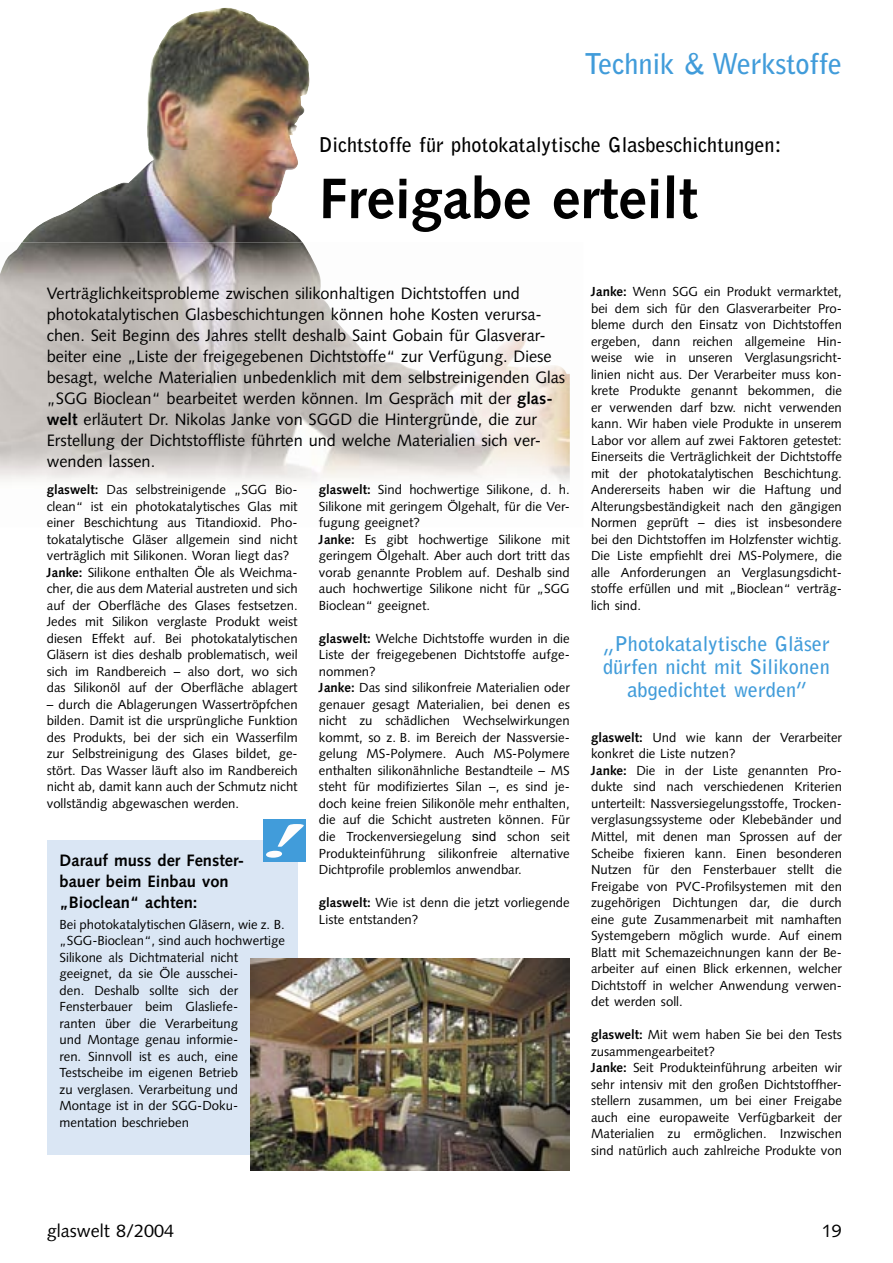
<style>
.page{position:relative;width:893px;height:1263px;background:#fff}
.page>*{position:absolute;margin:0;border:0;box-sizing:border-box;transform-origin:0 0}
.t1{font:700 57px "Syntax";color:#010101}
.t2{font:700 28.5px "Bell Gothic";letter-spacing:-.01em;color:#419cda}
.t3{font:700 20.25px/23.2px "Bell Gothic";color:#419cda;text-align:center}
.t4{font:700 20.25px "Bell Gothic";color:#010101}
.t5{font:18px "Syntax";color:#010101}
.t6{font:16.5px/21px "Syntax";color:#010101}
.t7{font:700 16.5px/21px "Syntax";color:#010101}
.t8{font:13.2px/16.5px "Syntax";color:#010101}
.s1{font-weight:700}
.s2{font-family:"Arial"}
</style>
<div class="page">
<img style="left:22px;top:196px;width:280px;height:46px">
<img style="left:93px;top:149px;width:205px;height:47px">
<img style="left:147px;top:8px;width:163px;height:141px">
<img style="left:0;top:242px;width:362px;height:239px">
<img style="left:362px;top:341px;width:208px;height:143px">
<img style="left:507px;top:331px;width:19px;height:10px">
<div style="left:47px;top:840px;width:251px;height:314px;background:#dae6f4"></div>
<div style="left:264px;top:819px;width:42px;height:43px;background:#419cda"></div>
<svg style="left:266px;top:824px;width:38px;height:34px"></svg>
<img style="left:251px;top:959px;width:319px;height:211px">
<h2 class="t2" style="left:584px;top:46px;width:259px">Technik &amp; Werkstoffe</h2>
<h3 class="t4" style="left:319px;top:133px;width:464px">Dichtstoffe für photokatalytische Glasbeschichtungen:</h3>
<h1 class="t1" style="left:319px;top:166px;width:380px">Freigabe erteilt</h1>
<p class="t6" style="left:47px;top:282px;width:520px">Verträglichkeitsprobleme zwischen silikonhaltigen Dichtstoffen und photokatalytischen Glasbeschichtungen können hohe Kosten verursa&shy;chen. Seit Beginn des Jahres stellt deshalb Saint Gobain für Glasverar&shy;beiter eine „Liste der freigegebenen Dichtstoffe“ zur Verfügung. Diese besagt, welche Materialien unbedenklich mit dem selbstreinigenden Glas „SGG Bioclean“ bearbeitet werden können. Im Gespräch mit der <span class="s1">glas&shy;welt</span> erläutert Dr. Nikolas Janke von SGGD die Hintergründe, die zur Erstellung der Dichtstoffliste führten und welche Materialien sich ver&shy;wenden lassen.</p>
<p class="t8" style="left:47px;top:482px;width:252px"><span class="s1">glaswelt:</span> Das selbstreinigende „SGG Bio&shy;clean“ ist ein photokatalytisches Glas mit einer Beschichtung aus Titandioxid. Pho&shy;tokatalytische Gläser allgemein sind nicht verträglich mit Silikonen. Woran liegt das?<br><span class="s1">Janke:</span> Silikone enthalten Öle als Weichma&shy;cher, die aus dem Material austreten und sich auf der Oberfläche des Glases festsetzen.<br>Jedes mit Silikon verglaste Produkt weist diesen Effekt auf. Bei photokatalytischen Gläsern ist dies deshalb problematisch, weil sich im Randbereich – also dort, wo sich das Silikonöl auf der Oberfläche ablagert</p>
<p class="t8" style="left:47px;top:696px;width:252px;text-align:justify">– durch die Ablagerungen Wassertröpfchen bilden. Damit ist die ursprüngliche Funktion des Produkts, bei der sich ein Wasserfilm zur Selbstreinigung des Glases bildet, ge&shy;stört. Das Wasser läuft also im Randbereich nicht ab, damit kann auch der Schmutz nicht vollständig abgewaschen werden.</p>
<p class="t8" style="left:319px;top:482px;width:252px"><span class="s1">glaswelt:</span> Sind hochwertige Silikone, d. h.<br>Silikone mit geringem Ölgehalt, für die Ver&shy;fugung geeignet?<br><span class="s1">Janke:</span> Es gibt hochwertige Silikone mit geringem Ölgehalt. Aber auch dort tritt das vorab genannte Problem auf. Deshalb sind auch hochwertige Silikone nicht für „SGG Bioclean“ geeignet.</p>
<p class="t8" style="left:319px;top:630px;width:252px"><span class="s1">glaswelt:</span> Welche Dichtstoffe wurden in die Liste der freigegebenen Dichtstoffe aufge&shy;nommen?<br><span class="s1">Janke:</span> Das sind silikonfreie Materialien oder genauer gesagt Materialien, bei denen es nicht zu schädlichen Wechselwirkungen kommt, so z. B. im Bereich der Nassversie&shy;gelung MS-Polymere. Auch MS-Polymere enthalten silikonähnliche Bestandteile – MS steht für modifiziertes Silan –, es sind je&shy;doch keine freien Silikonöle mehr enthalten, die auf die Schicht austreten können. Für die Trockenversiegelung <span class="s2">sind</span> schon seit Produkteinführung silikonfreie alternative Dichtprofile problemlos anwendbar.</p>
<p class="t8" style="left:319px;top:894px;width:252px"><span class="s1">glaswelt:</span> Wie ist denn die jetzt vorliegende<br>Liste entstanden?</p>
<p class="t7" style="left:60px;top:850px;width:186px">Darauf muss der Fenster - bauer beim Einbau von „Bioclean“ achten:</p>
<p class="t8" style="left:60px;top:916px;width:227px">Bei photokatalytischen Gläsern, wie z. B. „SGG-Bioclean“, sind auch hochwertige<br>Silikone als Dichtmaterial nicht geeignet, da sie Öle ausschei-<br>den. Deshalb sollte sich der<br>Fensterbauer beim Glasliefe-<br>ranten über die Verarbeitung<br>und Montage genau informie-<br>ren. Sinnvoll ist es auch, eine<br>Testscheibe im eigenen Betrieb<br>zu verglasen. Verarbeitung und<br>Montage ist in der SGG-Doku&shy;mentation beschrieben</p>
<p class="t8" style="left:591px;top:284px;width:252px;text-align:justify"><span class="s1">Janke:</span> Wenn SGG ein Produkt vermarktet, bei dem sich für den Glasverarbeiter Pro&shy;bleme durch den Einsatz von Dichtstoffen ergeben, dann reichen allgemeine Hin&shy;weise wie in unseren Verglasungsricht&shy;linien nicht aus. Der Verarbeiter muss kon&shy;krete Produkte genannt bekommen, die er verwenden darf bzw. nicht verwenden kann. Wir haben viele Produkte in unserem Labor vor allem auf zwei Faktoren getestet:<br>Einerseits die Verträglichkeit der Dichtstoffe mit der photokatalytischen Beschichtung.<br>Andererseits haben wir die Haftung und Alterungsbeständigkeit nach den gängigen Normen geprüft – dies ist insbesondere bei den Dichtstoffen im Holzfenster wichtig.<br>Die Liste empfiehlt drei MS-Polymere, die alle Anforderungen an Verglasungsdicht&shy;stoffe erfüllen und mit „Bioclean“ verträg&shy;lich sind.</p>
<h3 class="t3" style="left:603px;top:632px;width:228px">„Photokatalytische Gläser dürfen nicht mit Silikonen abgedichtet werden”</h3>
<p class="t8" style="left:591px;top:729px;width:252px"><span class="s1">glaswelt:</span> Und wie kann der Verarbeiter konkret die Liste nutzen?<br><span class="s1">Janke:</span> Die in der Liste genannten Pro&shy;dukte sind nach verschiedenen Kriterien unterteilt: Nassversiegelungsstoffe, Trocken&shy;verglasungssysteme oder Klebebänder und Mittel, mit denen man Sprossen auf der Scheibe fixieren kann. Einen besonderen Nutzen für den Fensterbauer stellt die Freigabe von PVC-Profilsystemen mit den zugehörigen Dichtungen dar, die durch eine gute Zusammenarbeit mit namhaften Systemgebern möglich wurde. Auf einem Blatt mit Schemazeichnungen kann der Be&shy;arbeiter auf einen Blick erkennen, welcher Dichtstoff in welcher Anwendung verwen&shy;det werden soll.</p>
<p class="t8" style="left:591px;top:1026px;width:252px"><span class="s1">glaswelt:</span> Mit wem haben Sie bei den Tests zusammengearbeitet?<br><span class="s1">Janke:</span> Seit Produkteinführung arbeiten wir sehr intensiv mit den großen Dichtstoffher&shy;stellern zusammen, um bei einer Freigabe auch eine europaweite Verfügbarkeit der Materialien zu ermöglichen. Inzwischen sind natürlich auch zahlreiche Produkte von</p>
<h3 class="t5" style="left:47px;top:1220px;width:129px">glaswelt 8/2004</h3>
<h3 class="t5" style="left:822px;top:1220px;width:22px">19</h3>
</div>
